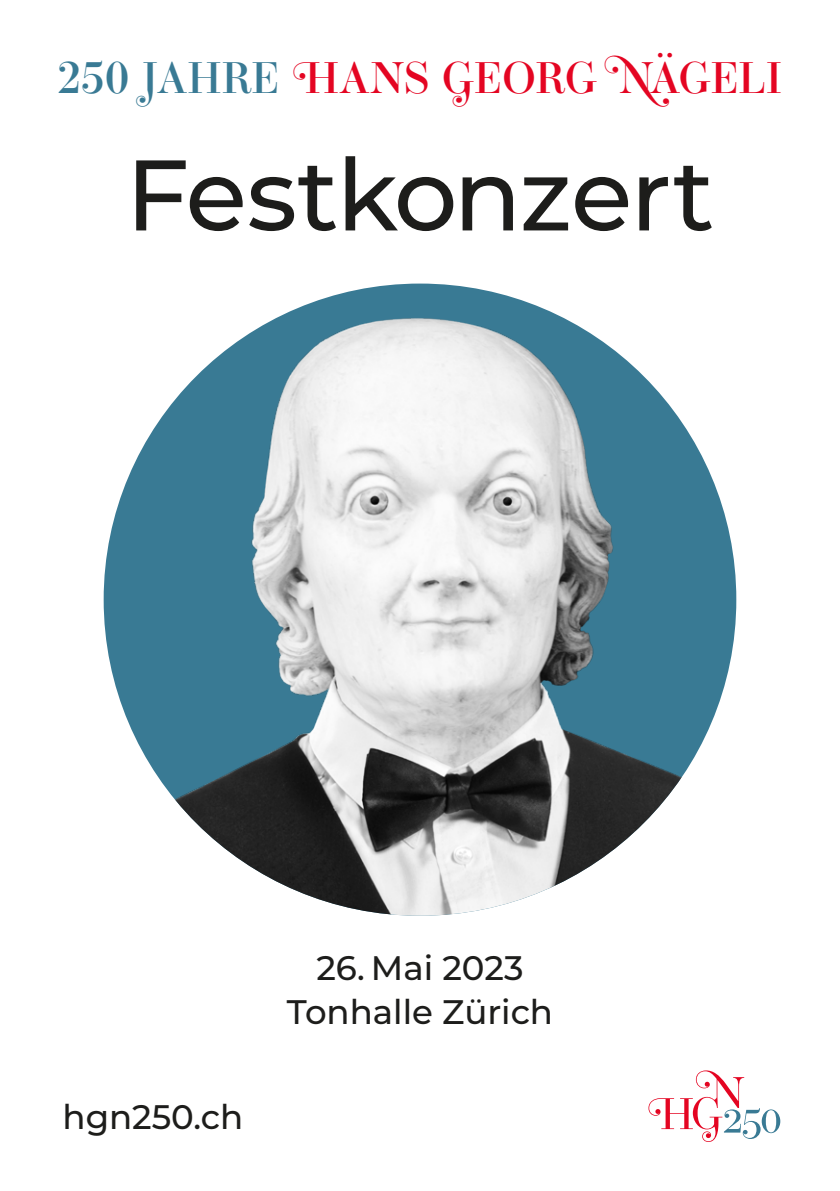
<style>
.page{position:relative;width:840px;height:1191px;background:#fff}
.page>*{position:absolute;margin:0;border:0;box-sizing:border-box;transform-origin:0 0}
.t1{font:500 100px "Montserrat";letter-spacing:-.02em;color:#1d1d1b}
.t2{font:500 44px "Operetta 12";color:#e40522}
.t3{font:500 34px/44px "Montserrat";color:#1d1d1b;text-align:center}
.s1{color:#397a94}
</style>
<div class="page">
<img style="left:104px;top:283px;width:632px;height:632px;border-radius:316px">
<svg style="left:648px;top:1070px;width:131px;height:72px"></svg>
<p class="t2" style="left:58px;top:52px;width:725px"><span class="s1">250 JAHRE</span> HANS GEORG NÄGELI</p>
<h1 class="t1" style="left:126px;top:125px;width:589px">Festkonzert</h1>
<p class="t3" style="left:62px;top:1093px;width:182px">hgn250.ch</p>
<p class="t3" style="left:287px;top:944px;width:267px">26. Mai 2023<br>Tonhalle Zürich</p>
</div>
